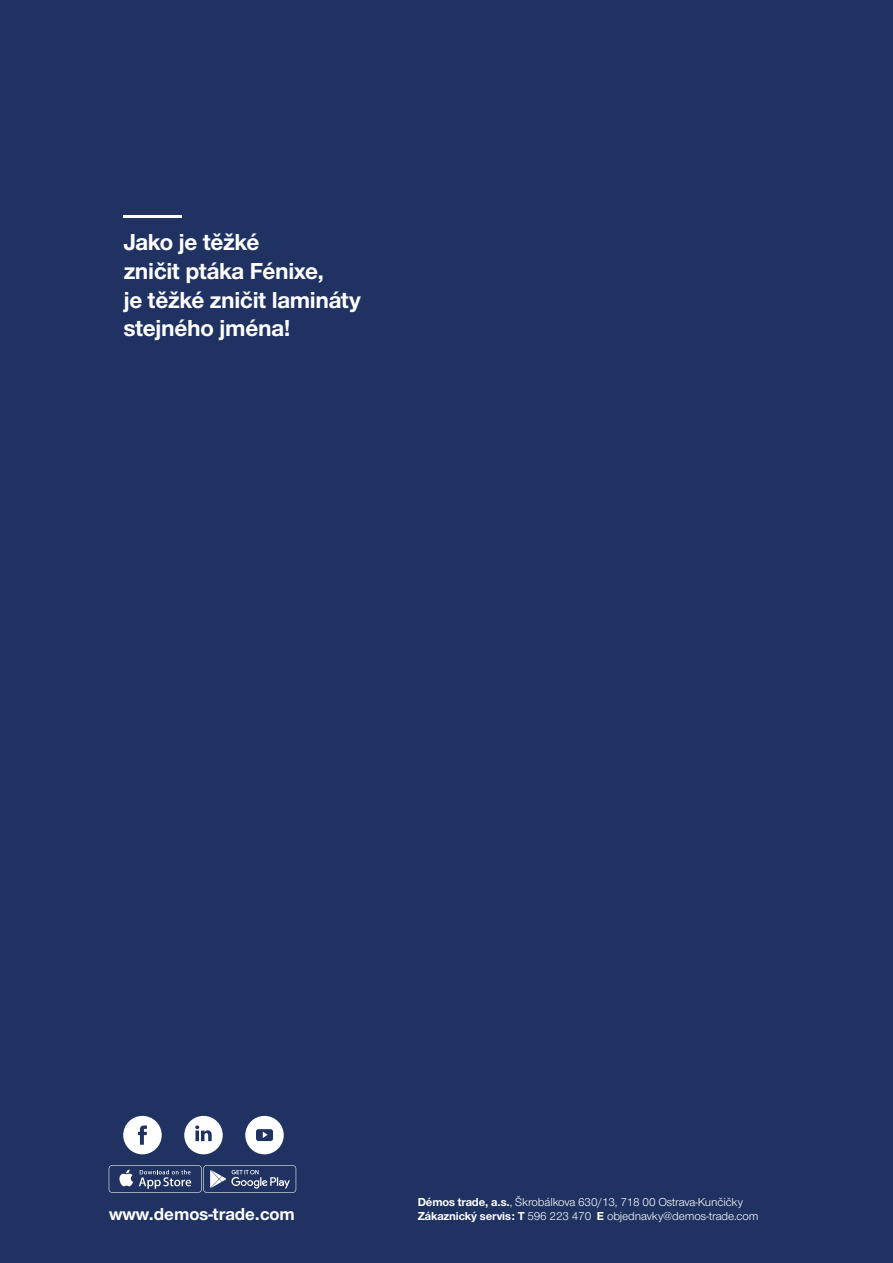
<style>
.page{position:relative;width:893px;height:1263px;background:#1f3262}
.page>*{position:absolute;margin:0;border:0;box-sizing:border-box;transform-origin:0 0}
.t1{font:700 24px/28.8px "Nimbus San Nov";letter-spacing:-.01em;color:#fff}
.t2{font:700 18px "Nimbus Sans Novus TOT";color:#fff}
.t3{font:12px "Nimbus San Nov";letter-spacing:-.01em;color:#fff}
.s1{font-weight:700}
</style>
<div class="page">
<svg style="left:184px;top:1116px;width:39px;height:38px"></svg>
<svg style="left:245px;top:1116px;width:39px;height:38px"></svg>
<svg style="left:123px;top:1116px;width:39px;height:38px"></svg>
<svg style="left:109px;top:1165px;width:187px;height:28px;background:#495980"></svg>
<hr style="left:124px;top:215px;width:58px;height:3px;background:#fff">
<h1 class="t1" style="left:124px;top:227px;width:239px">Jako je těžké<br>zničit ptáka Fénixe,<br>je těžké zničit lamináty stejného jména!</h1>
<p class="t3" style="left:418px;top:1195px;width:327px"><span class="s1">Démos trade, a.s.</span>, Škrobálkova 630/13, 718 00 Ostrava-Kunčičky</p>
<h2 class="t2" style="left:109px;top:1204px;width:187px">www.demos-trade.com</h2>
<p class="t3" style="left:418px;top:1210px;width:342px"><span class="s1">Zákaznický servis: T</span> 596 223 470 <span class="s1">E</span> objednavky@demos-trade.com</p>
</div>
